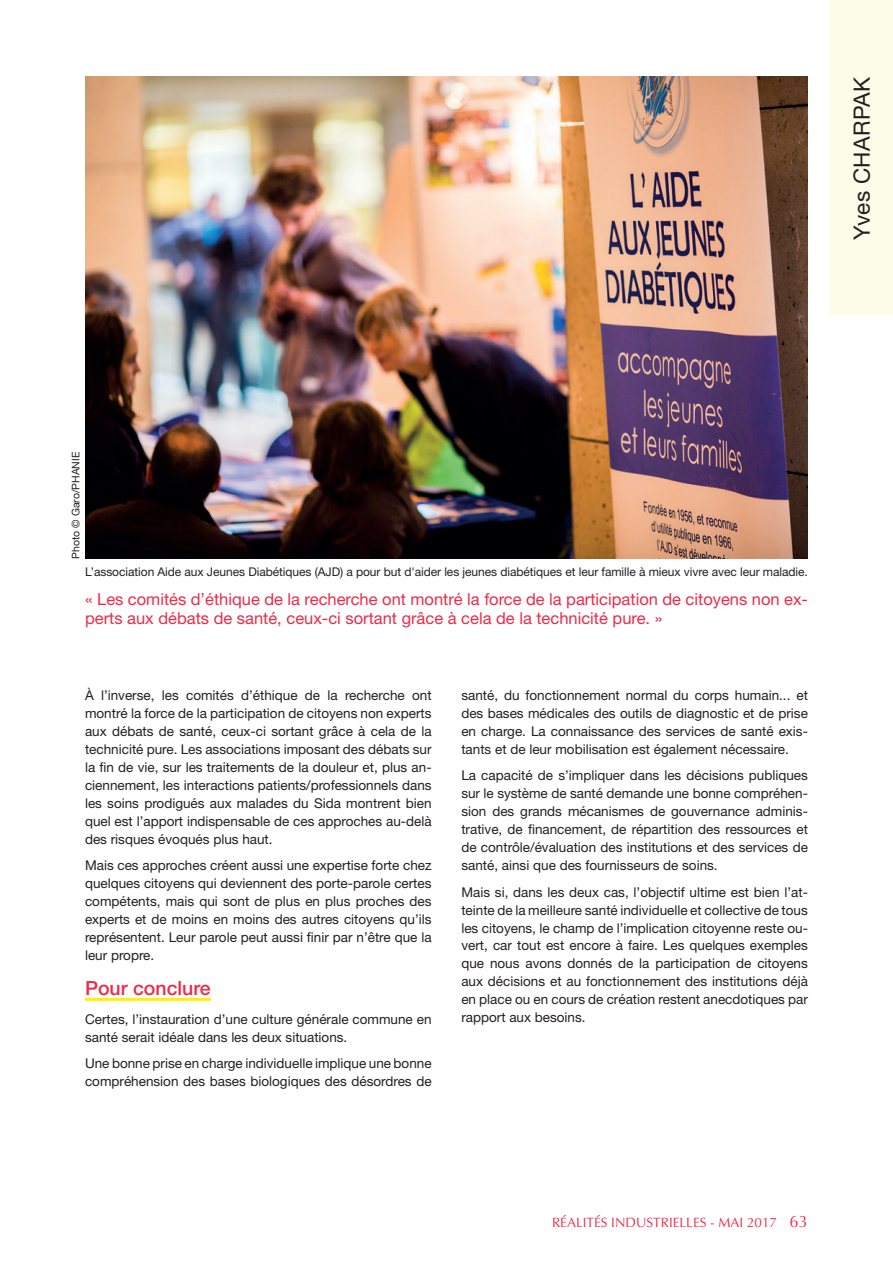
<style>
.page{position:relative;width:893px;height:1263px;background:#fff}
.page>*{position:absolute;margin:0;border:0;box-sizing:border-box;transform-origin:0 0}
.t1{font:22.5px "Helvetica Neue";letter-spacing:.02em;color:#231f20}
.t2{font:500 19.5px "Helvetica Neue";color:#ed2a48}
.t3{font:16.5px/19.8px "Helvetica Neue";color:#ed2a48}
.t4{font:13.5px/18px "Helvetica Neue";color:#231f20;text-align:justify}
.t5{font:13.5px "Optima";color:#ed2a48}
.t6{font:12px "Helvetica Neue";letter-spacing:-.005em;color:#231f20}
.t7{font:10.5px "Helvetica Neue";color:#231f20}
.s1{font-size:16.5px}
</style>
<div class="page">
<hr style="left:85px;top:998px;width:126px;height:3px;background:#fff101">
<div style="left:829px;top:0;width:64px;height:315px;background:#fdfce8"></div>
<img style="left:85px;top:76px;width:723px;height:482px">
<h1 class="t1" style="left:848px;top:240px;width:165px;rotate:-90deg">Yves CHARPAK</h1>
<p class="t7" style="left:69px;top:559px;width:108px;rotate:-90deg">Photo © Garo/PHANIE</p>
<p class="t6" style="left:85px;top:564px;width:724px">L’association Aide aux Jeunes Diabétiques (AJD) a pour but d'aider les jeunes diabétiques et leur famille à mieux vivre avec leur maladie.</p>
<p class="t3" style="left:85px;top:589px;width:724px">« Les comités d’éthique de la recherche ont montré la force de la participation de citoyens non ex&shy;perts aux débats de santé, ceux-ci sortant grâce à cela de la technicité pure. »</p>
<p class="t4" style="left:85px;top:685px;width:348px">À l’inverse, les comités d’éthique de la recherche ont montré la force de la participation de citoyens non experts aux débats de santé, ceux-ci sortant grâce à cela de la technicité pure. Les associations imposant des débats sur la fin de vie, sur les traitements de la douleur et, plus an&shy;ciennement, les interactions patients/professionnels dans les soins prodigués aux malades du Sida montrent bien quel est l’apport indispensable de ces approches au-delà des risques évoqués plus haut.</p>
<p class="t4" style="left:85px;top:856px;width:348px">Mais ces approches créent aussi une expertise forte chez quelques citoyens qui deviennent des porte-parole certes compétents, mais qui sont de plus en plus proches des experts et de moins en moins des autres citoyens qu’ils représentent. Leur parole peut aussi finir par n’être que la leur propre.</p>
<h2 class="t2" style="left:85px;top:976px;width:127px">Pour conclure</h2>
<p class="t4" style="left:85px;top:1010px;width:348px">Certes, l’instauration d’une culture générale commune en santé serait idéale dans les deux situations.</p>
<p class="t4" style="left:85px;top:1054px;width:348px">Une bonne prise en charge individuelle implique une bonne compréhension des bases biologiques des désordres de</p>
<p class="t4" style="left:461px;top:685px;width:348px">santé, du fonctionnement normal du corps humain... et des bases médicales des outils de diagnostic et de prise en charge. La connaissance des services de santé exis&shy;tants et de leur mobilisation est également nécessaire.</p>
<p class="t4" style="left:461px;top:766px;width:348px">La capacité de s’impliquer dans les décisions publiques sur le système de santé demande une bonne compréhen&shy;sion des grands mécanismes de gouvernance adminis&shy;trative, de financement, de répartition des ressources et de contrôle/évaluation des institutions et des services de santé, ainsi que des fournisseurs de soins.</p>
<p class="t4" style="left:461px;top:882px;width:348px">Mais si, dans les deux cas, l’objectif ultime est bien l’at&shy;teinte de la meilleure santé individuelle et collective de tous les citoyens, le champ de l’implication citoyenne reste ou&shy;vert, car tout est encore à faire. Les quelques exemples que nous avons donnés de la participation de citoyens aux décisions et au fonctionnement des institutions déjà en place ou en cours de création restent anecdotiques par rapport aux besoins.</p>
<p class="t5" style="left:552px;top:1214px;width:257px">RÉALITÉS INDUSTRIELLES - MAI 2017 <span class="s1">63</span></p>
</div>
